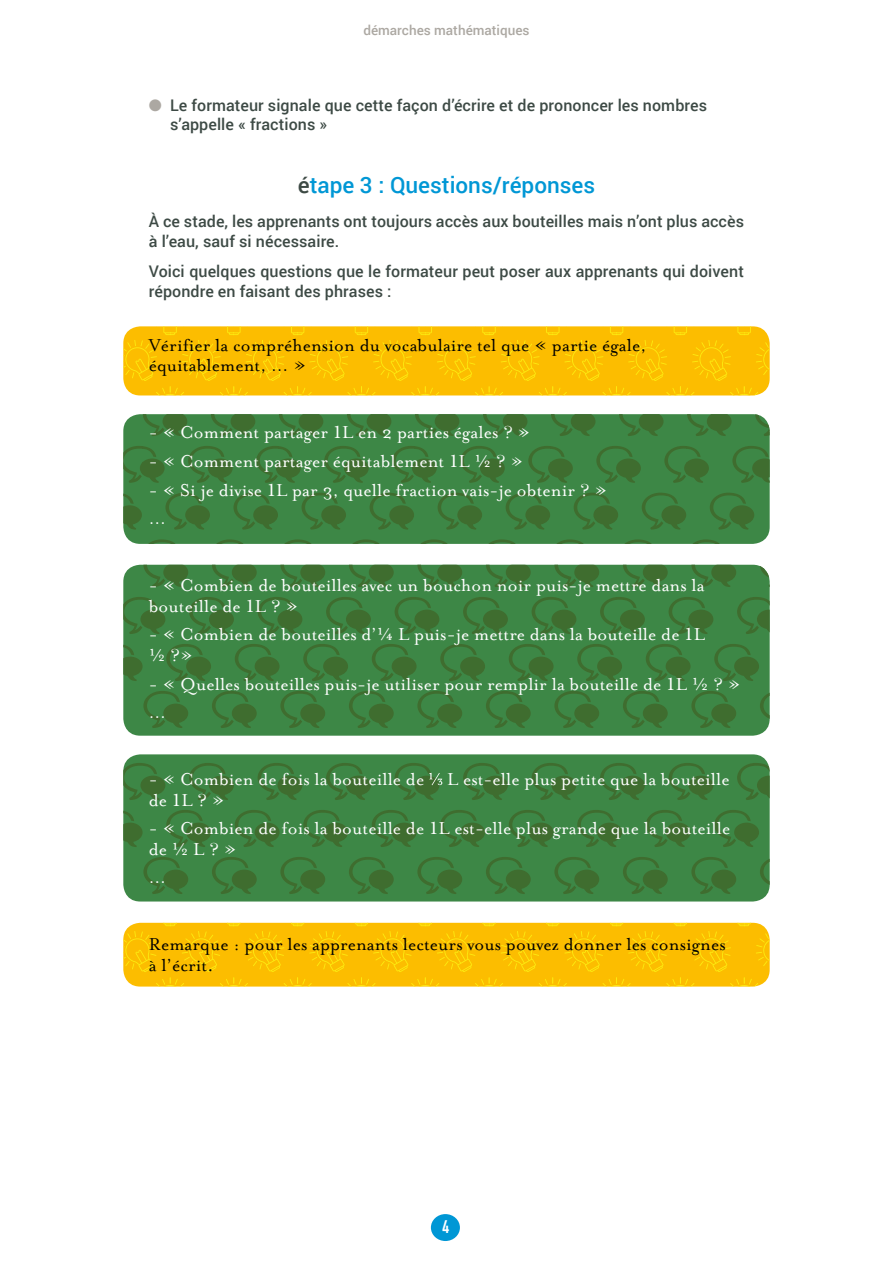
<style>
.page{position:relative;width:893px;height:1263px;background:#fff}
.page>*{position:absolute;margin:0;border:0;box-sizing:border-box;transform-origin:0 0}
.t1{font:500 22.5px "Roboto";color:#0097d5}
.t2{font:19.5px/20.2px "Mrs Eaves Roman";letter-spacing:.005em;color:#fff}
.t3{font:19.5px/20.2px "Mrs Eaves Roman";letter-spacing:.005em;color:#000}
.t4{font:700 18px "DIN Condensed";color:#fff}
.t5{font:500 16.05px/19.5px "Roboto";letter-spacing:.005em;color:#3d4a45}
.t6{font:500 13.5px "Roboto";color:#aca8a2}
.s1{color:#aca8a2}
.s2{color:#3d4a45}
.s3{font-family:"Minion Pro"}
</style>
<div class="page">
<svg style="left:123px;top:414px;width:647px;height:130px;fill:#3d8746"></svg>
<svg style="left:123px;top:565px;width:647px;height:171px;fill:#3d8746"></svg>
<svg style="left:123px;top:754px;width:647px;height:147px;fill:#3d8746"></svg>
<svg style="left:123px;top:326px;width:647px;height:69px"></svg>
<svg style="left:123px;top:923px;width:647px;height:63px"></svg>
<svg style="left:429px;top:773px;width:13px;height:12px"></svg>
<div style="left:431px;top:1214px;width:29px;height:27px;background:#0097d5;border-radius:50%"></div>
<p class="t6" style="left:363px;top:21px;width:168px">démarches mathématiques</p>
<p class="t5" style="left:170px;top:96px;width:538px;line-height:18.8px;text-indent:-21px"><span class="s1">●</span> Le formateur signale que cette façon d’écrire et de prononcer les nombres s’appelle « fractions »</p>
<p class="t1" style="left:298px;top:169px;width:299px"><span class="s2">é</span>tape 3 : Questions/réponses</p>
<p class="t5" style="left:149px;top:211px;width:597px">À ce stade, les apprenants ont toujours accès aux bouteilles mais n’ont plus accès à l’eau, sauf si nécessaire.</p>
<p class="t5" style="left:149px;top:261px;width:597px">Voici quelques questions que le formateur peut poser aux apprenants qui doivent répondre en faisant des phrases :</p>
<p class="t3" style="left:149px;top:335px;width:499px">Vérifier la compréhension du vocabulaire tel que « partie égale, équitablement, … »</p>
<p class="t2" style="left:149px;top:422px;width:383px">- « Comment partager <span class="s3">1</span>L en 2 parties égales ? »</p>
<p class="t2" style="left:149px;top:451px;width:376px">- « Comment partager équitablement <span class="s3">1</span>L ½ ? »</p>
<p class="t2" style="left:149px;top:476px;width:460px;line-height:28.8px">- « Si je divise <span class="s3">1</span>L par 3, quelle fraction vais-je obtenir ? » …</p>
<p class="t2" style="left:149px;top:576px;width:557px">- « Combien de bouteilles avec un bouchon noir puis-je mettre dans la bouteille de <span class="s3">1</span>L ? »</p>
<p class="t2" style="left:149px;top:625px;width:558px">- « Combien de bouteilles d’¼ L puis-je mettre dans la bouteille de <span class="s3">1</span>L ½ ?»</p>
<p class="t2" style="left:149px;top:669px;width:593px;line-height:28.8px">- « Quelles bouteilles puis-je utiliser pour remplir la bouteille de <span class="s3">1</span>L ½ ? » …</p>
<p class="t2" style="left:149px;top:769px;width:582px">- « Combien de fois la bouteille de L est-elle plus petite que la bouteille de <span class="s3">1</span>L ? »</p>
<p class="t2" style="left:149px;top:818px;width:583px">- « Combien de fois la bouteille de <span class="s3">1</span>L est-elle plus grande que la bouteille de ½ L ? »</p>
<p class="t2" style="left:149px;top:867px;width:19px">…</p>
<p class="t3" style="left:149px;top:935px;width:578px">Remarque : pour les apprenants lecteurs vous pouvez donner les consignes à l’écrit.</p>
<p class="t4" style="left:442px;top:1214px;width:8px">4</p>
</div>
